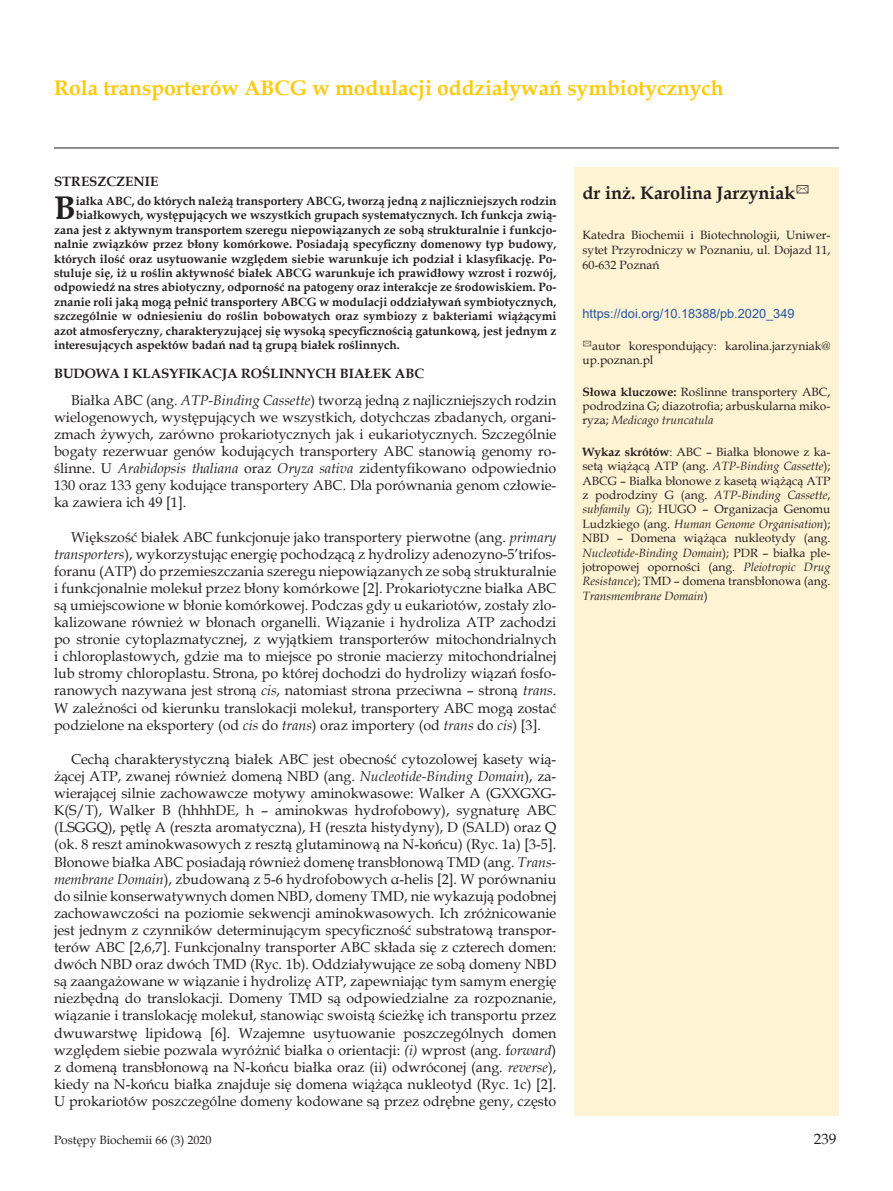
<style>
.page{position:relative;width:893px;height:1191px;background:#fff}
.page>*{position:absolute;margin:0;border:0;box-sizing:border-box;transform-origin:0 0}
._7_Streszczenie{font:700 32.7px "Book Antiqua";color:#231f20}
._1_Tytul{font:700 21px "Book Antiqua";color:#feca0a}
._2_Autor{font:700 18px "Book Antiqua";color:#231f20}
.t1{font:15px "Book Antiqua";color:#231f20}
.Body_tekst{font:14.25px/17.1px "Book Antiqua";color:#231f20;text-align:justify}
.Tytul_1{font:700 13.5px "Book Antiqua";color:#231f20}
._5_Skroty{font:12.75px "Arial";color:#2356a6}
._7_Streszczenie-2{font:700 12px "Book Antiqua";color:#231f20}
._5_Skroty-2{font:12px/14.4px "Book Antiqua";color:#231f20;text-align:justify}
._3_Adres{font:12px/14.9px "Book Antiqua";color:#231f20;text-align:justify}
.s1{font-style:italic}
.s2{font-weight:700}
</style>
<div class="page">
<hr style="left:54px;top:148px;width:785px;height:1px;background:#231f20">
<div style="left:574px;top:167px;width:265px;height:948px;background:#fef3d2"></div>
<p class="_1_Tytul" style="left:54px;top:73px;width:671px">Rola transporterów ABCG w modulacji oddziaływań symbiotycznych</p>
<p class="Tytul_1" style="left:54px;top:172px;width:106px">STRESZCZENIE</p>
<p class="_7_Streszczenie" style="left:54px;top:186px;width:23px">B</p>
<p class="_7_Streszczenie-2" style="left:76px;top:193px;width:482px">iałka ABC, do których należą transportery ABCG, tworzą jedną z najliczniejszych rodzin</p>
<p class="_7_Streszczenie-2" style="left:76px;top:207px;width:482px">białkowych, występujących we wszystkich grupach systematycznych. Ich funkcja zwią-</p>
<p class="_7_Streszczenie-2" style="left:54px;top:221px;width:504px">zana jest z aktywnym transportem szeregu niepowiązanych ze sobą strukturalnie i funkcjo-</p>
<p class="_7_Streszczenie-2" style="left:54px;top:236px;width:504px">nalnie związków przez błony komórkowe. Posiadają specyficzny domenowy typ budowy,</p>
<p class="_7_Streszczenie-2" style="left:54px;top:250px;width:504px">których ilość oraz usytuowanie względem siebie warunkuje ich podział i klasyfikację. Po-</p>
<p class="_7_Streszczenie-2" style="left:54px;top:265px;width:504px">stuluje się, iż u roślin aktywność białek ABCG warunkuje ich prawidłowy wzrost i rozwój,</p>
<p class="_7_Streszczenie-2" style="left:54px;top:279px;width:504px">odpowiedź na stres abiotyczny, odporność na patogeny oraz interakcje ze środowiskiem. Po-</p>
<p class="_7_Streszczenie-2" style="left:54px;top:293px;width:504px">znanie roli jaką mogą pełnić transportery ABCG w modulacji oddziaływań symbiotycznych,</p>
<p class="_7_Streszczenie-2" style="left:54px;top:308px;width:504px">szczególnie w odniesieniu do roślin bobowatych oraz symbiozy z bakteriami wiążącymi</p>
<p class="_7_Streszczenie-2" style="left:54px;top:322px;width:504px">azot atmosferyczny, charakteryzującej się wysoką specyficznością gatunkową, jest jednym z</p>
<p class="_7_Streszczenie-2" style="left:54px;top:337px;width:347px">interesujących aspektów badań nad tą grupą białek roślinnych.</p>
<p class="Tytul_1" style="left:54px;top:364px;width:372px">BUDOWA I KLASYFIKACJA ROŚLINNYCH BIAŁEK ABC</p>
<p class="Body_tekst" style="left:54px;top:391px;width:504px;text-indent:17px">Białka ABC (ang. <span class="s1">ATP-Binding Cassette</span>) tworzą jedną z najliczniejszych rodzin wielogenowych, występujących we wszystkich, dotychczas zbadanych, organi&shy;zmach żywych, zarówno prokariotycznych jak i eukariotycznych. Szczególnie bogaty rezerwuar genów kodujących transportery ABC stanowią genomy ro&shy;ślinne. U <span class="s1">Arabidopsis thaliana</span> oraz <span class="s1">Oryza sativa</span> zidentyfikowano odpowiednio 130 oraz 133 geny kodujące transportery ABC. Dla porównania genom człowie&shy;ka zawiera ich 49 [1].</p>
<p class="Body_tekst" style="left:54px;top:528px;width:504px;text-indent:17px">Większość białek ABC funkcjonuje jako transportery pierwotne (ang. <span class="s1">primary transporters</span>), wykorzystując energię pochodzącą z hydrolizy adenozyno-5’trifos&shy;foranu (ATP) do przemieszczania szeregu niepowiązanych ze sobą strukturalnie i funkcjonalnie molekuł przez błony komórkowe [2]. Prokariotyczne białka ABC są umiejscowione w błonie komórkowej. Podczas gdy u eukariotów, zostały zlo&shy;kalizowane również w błonach organelli. Wiązanie i hydroliza ATP zachodzi po stronie cytoplazmatycznej, z wyjątkiem transporterów mitochondrialnych i chloroplastowych, gdzie ma to miejsce po stronie macierzy mitochondrialnej lub stromy chloroplastu. Strona, po której dochodzi do hydrolizy wiązań fosfo&shy;ranowych nazywana jest stroną <span class="s1">cis</span>, natomiast strona przeciwna – stroną <span class="s1">trans</span>.<br>W zależności od kierunku translokacji molekuł, transportery ABC mogą zostać podzielone na eksportery (od <span class="s1">cis</span> do <span class="s1">trans</span>) oraz importery (od <span class="s1">trans</span> do <span class="s1">cis</span>) [3].</p>
<p class="Body_tekst" style="left:54px;top:750px;width:504px;text-indent:17px">Cechą charakterystyczną białek ABC jest obecność cytozolowej kasety wią&shy;żącej ATP, zwanej również domeną NBD (ang. <span class="s1">Nucleotide-Binding Domain</span>), za&shy;wierającej silnie zachowawcze motywy aminokwasowe: Walker A (GXXGXG-K(S/T), Walker B (hhhhDE, h – aminokwas hydrofobowy), sygnaturę ABC (LSGGQ), pętlę A (reszta aromatyczna), H (reszta histydyny), D (SALD) oraz Q (ok. 8 reszt aminokwasowych z resztą glutaminową na N-końcu) (Ryc. 1a) [3-5].<br>Błonowe białka ABC posiadają również domenę transbłonową TMD (ang. <span class="s1">Trans&shy;membrane Domain</span>), zbudowaną z 5-6 hydrofobowych α-helis [2]. W porównaniu do silnie konserwatywnych domen NBD, domeny TMD, nie wykazują podobnej zachowawczości na poziomie sekwencji aminokwasowych. Ich zróżnicowanie jest jednym z czynników determinującym specyficzność substratową transpor&shy;terów ABC [2,6,7]. Funkcjonalny transporter ABC składa się z czterech domen: dwóch NBD oraz dwóch TMD (Ryc. 1b). Oddziaływujące ze sobą domeny NBD są zaangażowane w wiązanie i hydrolizę ATP, zapewniając tym samym energię niezbędną do translokacji. Domeny TMD są odpowiedzialne za rozpoznanie, wiązanie i translokację molekuł, stanowiąc swoistą ścieżkę ich transportu przez dwuwarstwę lipidową [6]. Wzajemne usytuowanie poszczególnych domen względem siebie pozwala wyróżnić białka o orientacji: <span class="s1">(i)</span> wprost (ang. f<span class="s1">orward</span>) z domeną transbłonową na N-końcu białka oraz (ii) odwróconej (ang. <span class="s1">reverse</span>), kiedy na N-końcu białka znajduje się domena wiążąca nukleotyd (Ryc. 1c) [2].<br>U prokariotów poszczególne domeny kodowane są przez odrębne geny, często</p>
<p class="_2_Autor" style="left:583px;top:181px;width:229px">dr inż. Karolina Jarzyniak✉</p>
<p class="_3_Adres" style="left:583px;top:227px;width:249px">Katedra Biochemii i Biotechnologii, Uniwer&shy;sytet Przyrodniczy w Poznaniu, ul. Dojazd 11, 60-632 Poznań</p>
<p class="_5_Skroty" style="left:583px;top:305px;width:213px">https://doi.org/10.18388/pb.2020_349</p>
<p class="_5_Skroty-2" style="left:583px;top:338px;width:249px">✉autor korespondujący: karolina.jarzyniak@ up.poznan.pl</p>
<p class="_5_Skroty-2" style="left:583px;top:384px;width:249px"><span class="s2">Słowa kluczowe:</span> Roślinne transportery ABC, podrodzina G; diazotrofia; arbuskularna miko&shy;ryza; <span class="s1">Medicago truncatula</span></p>
<p class="_5_Skroty-2" style="left:583px;top:444px;width:249px"><span class="s2">Wykaz skrótów</span>: ABC – Białka błonowe z ka&shy;setą wiążącą ATP (ang. <span class="s1">ATP-Binding Cassette</span>); ABCG – Białka błonowe z kasetą wiążącą ATP z podrodziny G (ang. <span class="s1">ATP-Binding Cassette</span>, <span class="s1">subfamily G</span>); HUGO – Organizacja Genomu Ludzkiego (ang. <span class="s1">Human Genome Organisation</span>); NBD – Domena wiążąca nukleotydy (ang.<br><span class="s1">Nucleotide-Binding Domain</span>); PDR – białka ple&shy;jotropowej oporności (ang. <span class="s1">Pleiotropic Drug Resistance</span>); TMD – domena transbłonowa (ang.<br><span class="s1">Transmembrane Domain</span>)</p>
<p class="_5_Skroty-2" style="left:54px;top:1132px;width:159px">Postępy Biochemii 66 (3) 2020</p>
<p class="t1" style="left:814px;top:1128px;width:24px">239</p>
</div>
